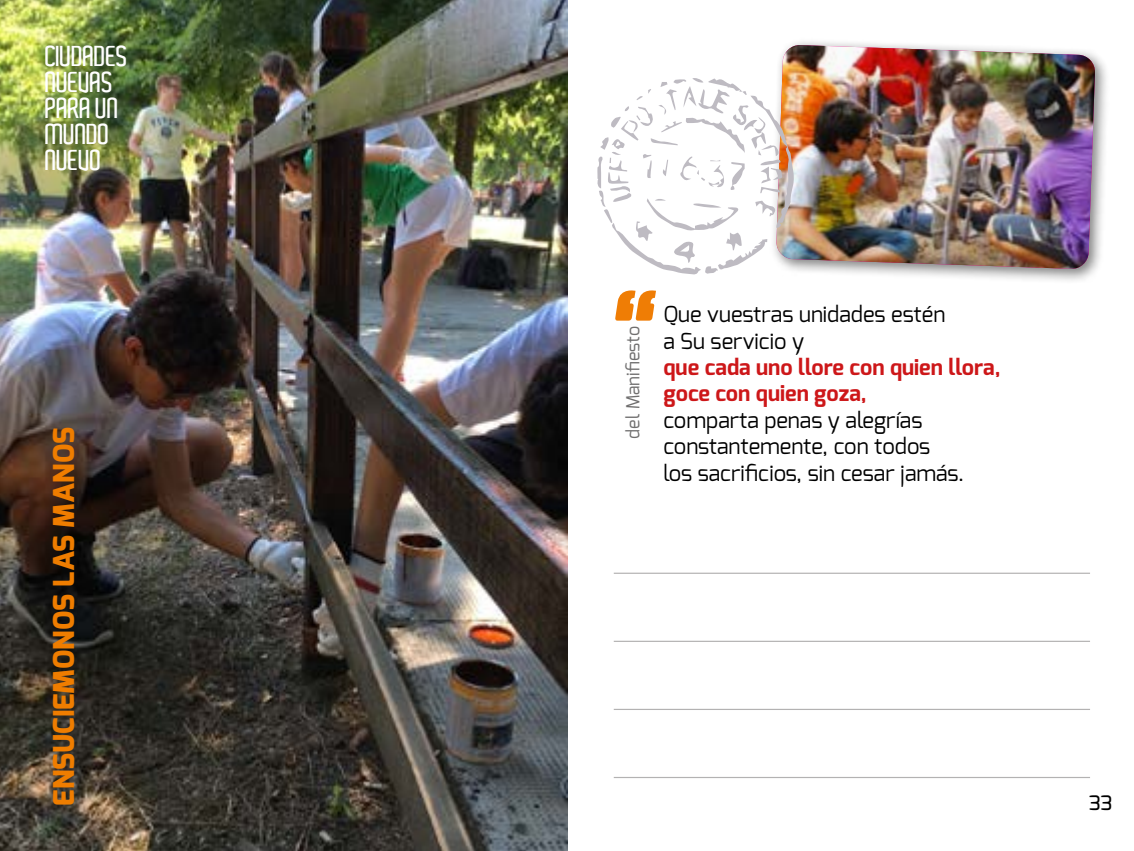
<style>
.page{position:relative;width:1134px;height:851px;background:#fff}
.page>*{position:absolute;margin:0;border:0;box-sizing:border-box;transform-origin:0 0}
.t1{font:italic 800 112px "Exo";color:#ef7d05}
.t2{font:800 28.8px "Exo";color:#ef7d00}
.t3{font:600 28px/26px "Aldo";letter-spacing:-.03em;color:#fff}
.t4{font:22px/26.4px "Exo";color:#000}
.t5{font:700 22px/26.4px "Exo";color:#cd1719}
.t6{font:500 20px "Exo";color:#000}
.t7{font:18px "Exo";color:#706f6f}
</style>
<div class="page">
<div style="left:769px;top:38px;width:340px;height:246px;background:#000;opacity:.5"></div>
<img style="left:776px;top:45px;width:319px;height:224px">
<svg style="left:597px;top:77px;width:198px;height:197px"></svg>
<img style="left:0;top:0;width:567px;height:850px">
<hr style="left:614px;top:572px;width:476px;height:1px;background:#b3b2b2">
<hr style="left:614px;top:640px;width:476px;height:1px;background:#b3b2b2">
<hr style="left:614px;top:708px;width:476px;height:2px;background:#b3b2b2">
<hr style="left:614px;top:776px;width:476px;height:2px;background:#b3b2b2">
<p class="t3" style="left:45px;top:43px;width:85px">CIUDADES<br>NUEVAS<br>PARA UN<br>MUNDO<br>NUEVO</p>
<h2 class="t2" style="left:45px;top:805px;width:380px;rotate:-90deg">ENSUCIEMONOS LAS MANOS</h2>
<h1 class="t1" style="left:601px;top:261px;width:49px">“</h1>
<p class="t7" style="left:621px;top:438px;width:114px;rotate:-90deg">del Manifiesto</p>
<p class="t4" style="left:663px;top:301px;width:283px">Que vuestras unidades estén a Su servicio y</p>
<p class="t5" style="left:663px;top:354px;width:339px">que cada uno llore con quien llora, goce con quien goza,</p>
<p class="t4" style="left:663px;top:406px;width:302px">comparta penas y alegrías constantemente, con todos los sacrificios, sin cesar jamás.</p>
<p class="t6" style="left:1089px;top:790px;width:25px">33</p>
</div>
